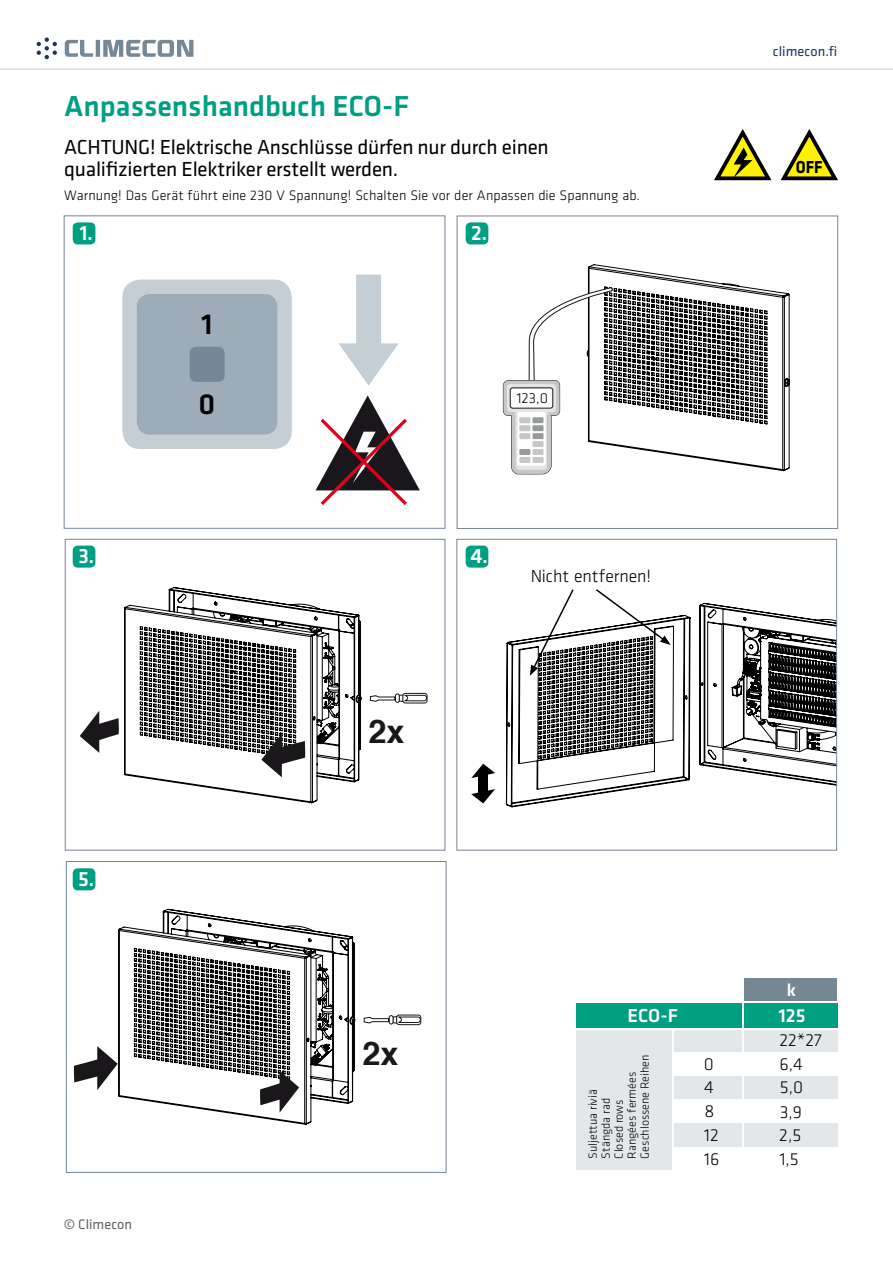
<style>
.page{position:relative;width:893px;height:1263px;background:#fff}
.page>*{position:absolute;margin:0;border:0;box-sizing:border-box;transform-origin:0 0}
.t1{font:700 32.55px "Helvetica";color:#1a171b}
.t2{font:500 30px "Klavika";color:#009f83}
.t3{font:500 30px "Klavika";color:#000}
.t4{font:500 21.45px "Klavika";color:#fff}
.t5{font:21px/22.5px "Klavika";letter-spacing:-.01em;color:#000}
.t6{font:500 19.5px "Klavika";color:#fff}
.t7{font:300 18px/24.2px "Klavika";color:#000}
.t8{font:700 18px "Klavika";color:#000;scale:.9 1}
.t9{font:500 18px "Klavika";color:#fff}
.t10{font:500 17.55px "Klavika";color:#fff}
.t11{font:300 14.85px "Klavika";color:#000}
.t12{font:300 14.25px "Klavika";color:#000}
.t13{font:14.25px "Klavika";letter-spacing:.005em;color:#1f3463}
.t14{font:14.25px "Klavika";letter-spacing:.005em;color:#5e6367}
.t15{font:300 12.15px/13px "Klavika";color:#000}
</style>
<div class="page">
<hr style="left:0;top:69px;width:893px;height:1px;background:#c4ced4">
<svg style="left:65px;top:40px;width:128px;height:17px"></svg>
<svg style="left:37px;top:37px;width:20px;height:22px"></svg>
<div style="left:457px;top:216px;width:381px;height:313px;border:1px solid #778596"></div>
<div style="left:64px;top:215px;width:381px;height:314px;border:1px solid #778596"></div>
<svg style="left:505px;top:603px;width:330px;height:205px"></svg>
<div style="left:479px;top:772px;width:9px;height:21px;background:#000"></div>
<svg style="left:471px;top:764px;width:24px;height:14px"></svg>
<svg style="left:471px;top:789px;width:24px;height:14px"></svg>
<div style="left:456px;top:539px;width:381px;height:311px;border:1px solid #778596"></div>
<svg style="left:118px;top:908px;width:238px;height:217px"></svg>
<svg style="left:260px;top:1070px;width:39px;height:42px"></svg>
<svg style="left:73px;top:1046px;width:45px;height:44px"></svg>
<div style="left:396px;top:1015px;width:25px;height:10px;border:1px solid #1a171b;border-radius:3px"></div>
<svg style="left:364px;top:1014px;width:57px;height:10px"></svg>
<div style="left:66px;top:861px;width:380px;height:312px;border:1px solid #778596"></div>
<svg style="left:124px;top:587px;width:238px;height:217px"></svg>
<svg style="left:80px;top:711px;width:39px;height:42px"></svg>
<svg style="left:261px;top:733px;width:45px;height:44px"></svg>
<div style="left:403px;top:693px;width:24px;height:10px;border:1px solid #1a171b;border-radius:3px"></div>
<svg style="left:370px;top:692px;width:57px;height:10px"></svg>
<div style="left:395px;top:694px;width:5px;height:9px;border:1px solid #1a171b;border-radius:2px"></div>
<div style="left:65px;top:539px;width:380px;height:311px;border:1px solid #778596"></div>
<svg style="left:315px;top:395px;width:105px;height:110px"></svg>
<svg style="left:338px;top:275px;width:61px;height:111px"></svg>
<div style="left:122px;top:280px;width:170px;height:169px;background:#c4ced4;border-radius:18px"></div>
<div style="left:137px;top:294px;width:140px;height:141px;background:#9eabb9;border-radius:13px"></div>
<div style="left:190px;top:347px;width:35px;height:35px;background:#778596;border-radius:6px"></div>
<div style="left:73px;top:222px;width:22px;height:22px;background:#009f83;border-radius:5px"></div>
<div style="left:73px;top:546px;width:22px;height:22px;background:#009f83;border-radius:5px"></div>
<div style="left:73px;top:868px;width:22px;height:22px;background:#009f83;border-radius:5px"></div>
<div style="left:466px;top:222px;width:22px;height:22px;background:#009f83;border-radius:5px"></div>
<div style="left:466px;top:546px;width:22px;height:22px;background:#009f83;border-radius:5px"></div>
<svg style="left:714px;top:129px;width:124px;height:52px"></svg>
<svg style="left:503px;top:264px;width:287px;height:211px"></svg>
<div style="left:517px;top:412px;width:29px;height:54px;background:#fff;border-radius:3px"></div>
<div style="left:519px;top:417px;width:11px;height:6px;background:#c5c7c8"></div>
<div style="left:519px;top:425px;width:11px;height:6px;background:#c5c7c8"></div>
<div style="left:519px;top:433px;width:11px;height:6px;background:#c5c7c8"></div>
<div style="left:519px;top:449px;width:11px;height:6px;background:#979a9a"></div>
<div style="left:519px;top:457px;width:11px;height:6px;background:#c5c7c8"></div>
<div style="left:532px;top:417px;width:12px;height:6px;background:#979a9a"></div>
<div style="left:532px;top:425px;width:12px;height:6px;background:#979a9a"></div>
<div style="left:532px;top:433px;width:12px;height:6px;background:#979a9a"></div>
<div style="left:533px;top:449px;width:11px;height:6px;background:#c5c7c8"></div>
<div style="left:533px;top:457px;width:11px;height:6px;background:#c5c7c8"></div>
<div style="left:533px;top:441px;width:11px;height:6px;background:#c5c7c8"></div>
<svg style="left:530px;top:589px;width:45px;height:87px"></svg>
<svg style="left:594px;top:589px;width:77px;height:56px"></svg>
<div style="left:576px;top:1002px;width:261px;height:27px;background:#009f82"></div>
<div style="left:743px;top:978px;width:94px;height:24px;background:#768795"></div>
<div style="left:673px;top:1029px;width:164px;height:22px;background:#e4e7ea"></div>
<div style="left:576px;top:1029px;width:97px;height:140px;background:#e4e7ea"></div>
<div style="left:673px;top:1075px;width:164px;height:24px;background:#e4e7ea"></div>
<div style="left:673px;top:1123px;width:164px;height:23px;background:#e4e7ea"></div>
<hr style="left:742px;top:978px;width:2px;height:191px;background:#fff">
<hr style="left:673px;top:1029px;width:1px;height:142px;background:#fff">
<hr style="left:576px;top:1001px;width:262px;height:2px;background:#fff">
<hr style="left:576px;top:1028px;width:262px;height:1px;background:#fff">
<h2 class="t2" style="left:64px;top:90px;width:346px">Anpassenshandbuch ECO-F</h2>
<p class="t5" style="left:64px;top:136px;width:486px">ACHTUNG! Elektrische Anschlüsse dürfen nur durch einen qualifizierten Elektriker erstellt werden.</p>
<p class="t12" style="left:64px;top:188px;width:577px">Warnung! Das Gerät führt eine 230 V Spannung! Schalten Sie vor der Anpassen die Spannung ab.</p>
<p class="t4" style="left:80px;top:221px;width:15px">1.</p>
<p class="t4" style="left:78px;top:544px;width:17px">3.</p>
<h2 class="t3" style="left:201px;top:308px;width:13px">1</h2>
<h2 class="t3" style="left:199px;top:387px;width:18px">0</h2>
<p class="t4" style="left:471px;top:221px;width:18px">2.</p>
<p class="t11" style="left:517px;top:390px;width:33px">123,0</p>
<p class="t4" style="left:470px;top:544px;width:19px">4.</p>
<p class="t10" style="left:464px;top:547px;width:11px">4</p>
<p class="t7" style="left:531px;top:565px;width:122px">Nicht entfernen!</p>
<p class="t13" style="left:773px;top:44px;width:66px">climecon.fi</p>
<p class="t8" style="left:796px;top:158px;width:31px">OFF</p>
<p class="t4" style="left:78px;top:867px;width:18px">5.</p>
<p class="t14" style="left:64px;top:1216px;width:70px">© Climecon</p>
<h1 class="t1" style="left:369px;top:706px;width:38px">2x</h1>
<h1 class="t1" style="left:362px;top:1027px;width:38px">2x</h1>
<p class="t6" style="left:628px;top:1005px;width:52px">ECO-F</p>
<p class="t15" style="left:587px;top:1158px;width:106px;rotate:-90deg">Suljettua riviä<br>Stängda rad<br>Closed rows<br>Rangées fermées<br>Geschlossene Reihen</p>
<p class="t9" style="left:787px;top:980px;width:11px">k</p>
<p class="t6" style="left:778px;top:1005px;width:29px">125</p>
<p class="t7" style="left:779px;top:1028px;width:44px">22*27</p>
<p class="t7" style="left:780px;top:1075px;width:25px;line-height:24.9px">5,0<br>3,9</p>
<p class="t7" style="left:779px;top:1123px;width:23px">2,5</p>
<p class="t7" style="left:704px;top:1052px;width:12px">0</p>
<p class="t7" style="left:779px;top:1052px;width:25px">6,4</p>
<p class="t7" style="left:704px;top:1075px;width:11px">4</p>
<p class="t7" style="left:704px;top:1099px;width:17px">8<br>12<br>16</p>
<p class="t7" style="left:780px;top:1147px;width:21px">1,5</p>
</div>
